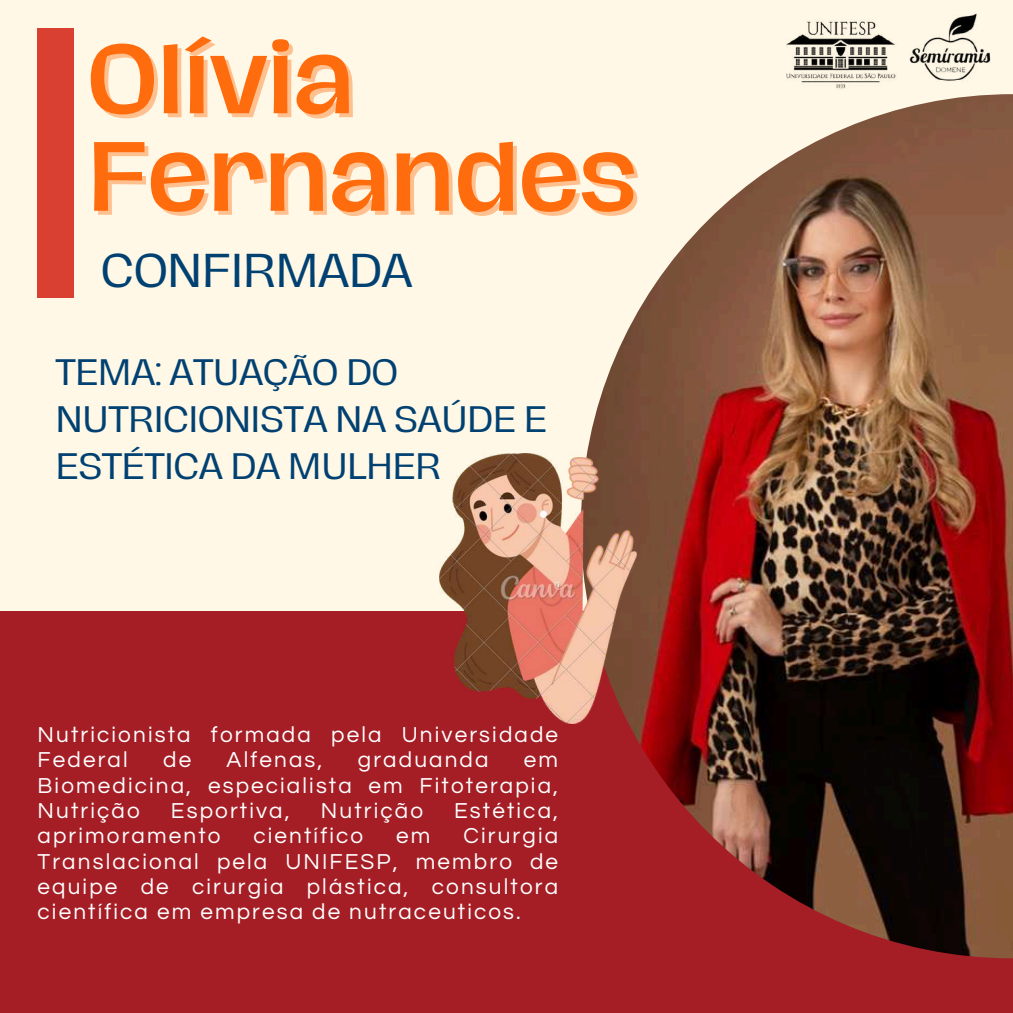
<style>
.page{position:relative;width:1013px;height:1013px;background:#fff}
.page>*{position:absolute;margin:0;border:0;box-sizing:border-box;transform-origin:0 0}
.t1{font:500 90px/97.5px "Hagrid";color:#ff6c0d}
.t2{font:43.5px "Hagrid";color:#004172}
.t3{font:33.75px/46.9px "Hagrid";color:#004172}
.t4{font:22.5px/25.2px "Questrial";letter-spacing:.095em;color:#fff;text-align:justify}
</style>
<div class="page">
<div style="left:0;top:0;width:1012px;height:1012px;background:#fff8e6"></div>
<div style="left:38px;top:28px;width:36px;height:270px;background:#d94032"></div>
<div style="left:0;top:611px;width:1012px;height:401px;background:#a51e26"></div>
<img style="left:587px;top:94px;width:425px;height:864px">
<img style="left:786px;top:20px;width:110px;height:69px">
<img style="left:909px;top:13px;width:82px;height:68px">
<img style="left:440px;top:454px;width:197px;height:269px">
<h1 class="t1" style="left:87px;top:32px;width:550px">Olívia<br>Fernandes</h1>
<h2 class="t2" style="left:101px;top:250px;width:312px">CONFIRMADA</h2>
<h3 class="t3" style="left:56px;top:349px;width:492px">TEMA: ATUAÇÃO DO<br>NUTRICIONISTA NA SAÚDE E<br>ESTÉTICA DA MULHER</h3>
<p class="t4" style="left:38px;top:722px;width:522px">Nutricionista formada pela Universidade<br>Federal</p>
<p class="t4" style="left:163px;top:747px;width:30px">de</p>
<p class="t4" style="left:227px;top:747px;width:97px">Alfenas,</p>
<p class="t4" style="left:358px;top:747px;width:132px">graduanda</p>
<p class="t4" style="left:38px;top:747px;width:522px;text-indent:486px">em Biomedicina, especialista em Fitoterapia, Nutrição</p>
<p class="t4" style="left:171px;top:798px;width:120px">Esportiva,</p>
<p class="t4" style="left:321px;top:798px;width:104px">Nutrição</p>
<p class="t4" style="left:454px;top:798px;width:105px">Estética,</p>
<p class="t4" style="left:38px;top:823px;width:184px">aprimoramento</p>
<p class="t4" style="left:253px;top:823px;width:111px">científico</p>
<p class="t4" style="left:396px;top:823px;width:36px">em</p>
<p class="t4" style="left:38px;top:823px;width:522px;text-indent:426px">Cirurgia Translacional pela UNIFESP, membro de equipe de cirurgia plástica, consultora científica em empresa de nutraceuticos.</p>
</div>
